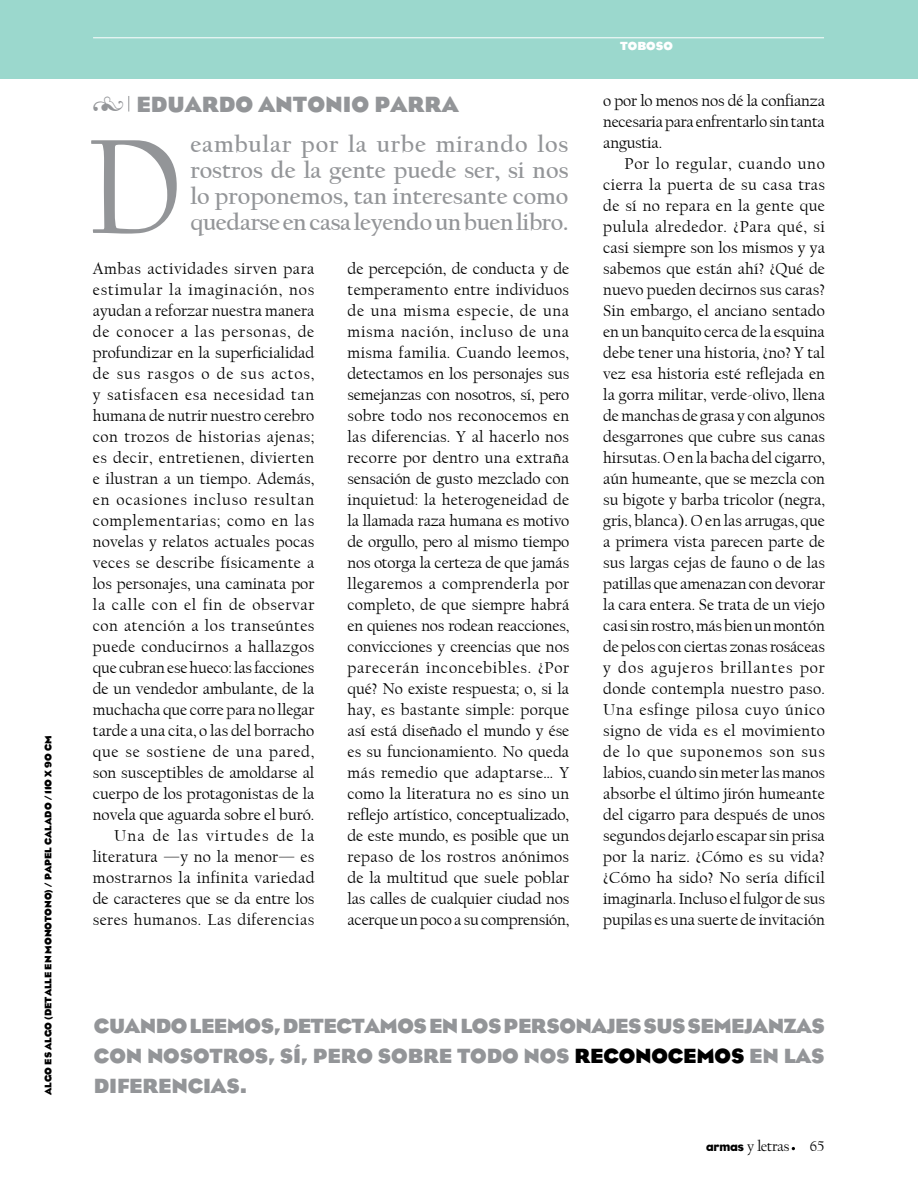
<style>
.page{position:relative;width:918px;height:1188px;background:#fff}
.page>*{position:absolute;margin:0;border:0;box-sizing:border-box;transform-origin:0 0}
.t1{font:139.5px "Californian FB";color:#939598}
.t2{font:700 24px/26px "Californian FB";letter-spacing:-.015em;color:#939598;text-align:justify}
.t3{font:700 22.5px "Eagle";color:#939598}
.t4{font:700 21px/30px "Eagle";letter-spacing:-.01em;color:#939598;text-align:justify}
.t5{font:16.5px/21px "Californian FB";color:#000;text-align:justify}
.t6{font:15px "Californian FB";color:#000}
.t7{font:700 12px "Eagle";color:#fff}
.t8{font:700 9.75px "Eagle";color:#000}
.s1{font-size:19.5px}
.s2{color:#000}
.s3{font-family:"Eagle";font-weight:700;font-size:19.5px}
</style>
<div class="page">
<div style="left:0;top:0;width:918px;height:79px;background:#9bd8cd"></div>
<hr style="left:93px;top:37px;width:731px;height:1px;background:#fff">
<svg style="left:128px;top:96px;width:1px;height:16px"></svg>
<p class="t8" style="left:43px;top:1095px;width:361px;rotate:-90deg">ALGO ES ALGO (DETALLE EN MONOTONO) / PAPEL CALADO / 110 X 90 CM</p>
<h3 class="t3" style="left:94px;top:91px;width:367px"><span class="s1">◊</span> EDUARDO ANTONIO PARRA</h3>
<h2 class="t2" style="left:190px;top:132px;width:380px">eambular por la urbe mirando los rostros de la gente puede ser, si nos lo proponemos, tan interesante como quedarse en casa leyendo un buen libro.</h2>
<h1 class="t1" style="left:87px;top:110px;width:87px">D</h1>
<p class="t5" style="left:93px;top:258px;width:223px;text-align:right">Ambas actividades sirven para estimular la imaginación, nos ayudan a reforzar nuestra manera de conocer a las personas, de profundizar en la superficialidad de sus rasgos o de sus actos, y satisfacen esa necesidad tan humana de nutrir nuestro cerebro con trozos de historias ajenas; es decir, entretienen, divierten e ilustran a un tiempo. Además, en ocasiones incluso resultan complementarias; como en las novelas y relatos actuales pocas veces se describe físicamente a los personajes, una caminata por la calle con el fin de observar con atención a los transeúntes puede conducirnos a hallazgos que cubran ese hueco: las facciones de un vendedor ambulante, de la muchacha que corre para no llegar tarde a una cita, o las del borracho que se sostiene de una pared, son susceptibles de amoldarse al cuerpo de los protagonistas de la novela que aguarda sobre el buró.<br>Una de las virtudes de la literatura —y no la menor— es mostrarnos la infinita variedad de caracteres que se da entre los seres humanos. Las diferencias</p>
<p class="t5" style="left:348px;top:258px;width:223px">de percepción, de conducta y de temperamento entre individuos de una misma especie, de una misma nación, incluso de una misma familia. Cuando leemos, detectamos en los personajes sus semejanzas con nosotros, sí, pero sobre todo nos reconocemos en las diferencias. Y al hacerlo nos recorre por dentro una extraña sensación de gusto mezclado con inquietud: la heterogeneidad de la llamada raza humana es motivo de orgullo, pero al mismo tiempo nos otorga la certeza de que jamás llegaremos a comprenderla por completo, de que siempre habrá en quienes nos rodean reacciones, convicciones y creencias que nos parecerán inconcebibles. ¿Por qué? No existe respuesta; o, si la hay, es bastante simple: porque así está diseñado el mundo y ése es su funcionamiento. No queda más remedio que adaptarse… Y como la literatura no es sino un reflejo artístico, conceptualizado, de este mundo, es posible que un repaso de los rostros anónimos de la multitud que suele poblar las calles de cualquier ciudad nos acerque un poco a su comprensión,</p>
<p class="t7" style="left:620px;top:39px;width:54px">TOBOSO</p>
<p class="t5" style="left:603px;top:90px;width:223px">o por lo menos nos dé la confianza necesaria para enfrentarlo sin tanta angustia.</p>
<p class="t5" style="left:603px;top:153px;width:223px;text-indent:21px">Por lo regular, cuando uno cierra la puerta de su casa tras de sí no repara en la gente que pulula alrededor. ¿Para qué, si casi siempre son los mismos y ya sabemos que están ahí? ¿Qué de nuevo pueden decirnos sus caras?<br>Sin embargo, el anciano sentado en un banquito cerca de la esquina debe tener una historia, ¿no? Y tal vez esa historia esté reflejada en la gorra militar, verde-olivo, llena de manchas de grasa y con algunos desgarrones que cubre sus canas hirsutas. O en la bacha del cigarro, aún humeante, que se mezcla con su bigote y barba tricolor (negra, gris, blanca). O en las arrugas, que a primera vista parecen parte de sus largas cejas de fauno o de las patillas que amenazan con devorar la cara entera. Se trata de un viejo casi sin rostro, más bien un montón de pelos con ciertas zonas rosáceas y dos agujeros brillantes por donde contempla nuestro paso.<br>Una esfinge pilosa cuyo único signo de vida es el movimiento de lo que suponemos son sus labios, cuando sin meter las manos absorbe el último jirón humeante del cigarro para después de unos segundos dejarlo escapar sin prisa por la nariz. ¿Cómo es su vida? ¿Cómo ha sido? No sería difícil imaginarla. Incluso el fulgor de sus pupilas es una suerte de invitación</p>
<p class="t4" style="left:94px;top:1010px;width:732px">CUANDO LEEMOS, DETECTAMOS EN LOS PERSONAJES SUS SEMEJANZAS CON NOSOTROS, SÍ, PERO SOBRE TODO NOS <span class="s2">RECONOCEMOS</span> EN LAS DIFERENCIAS.</p>
<p class="t6" style="left:707px;top:1138px;width:119px"><span class="s3">€</span> 65</p>
</div>
